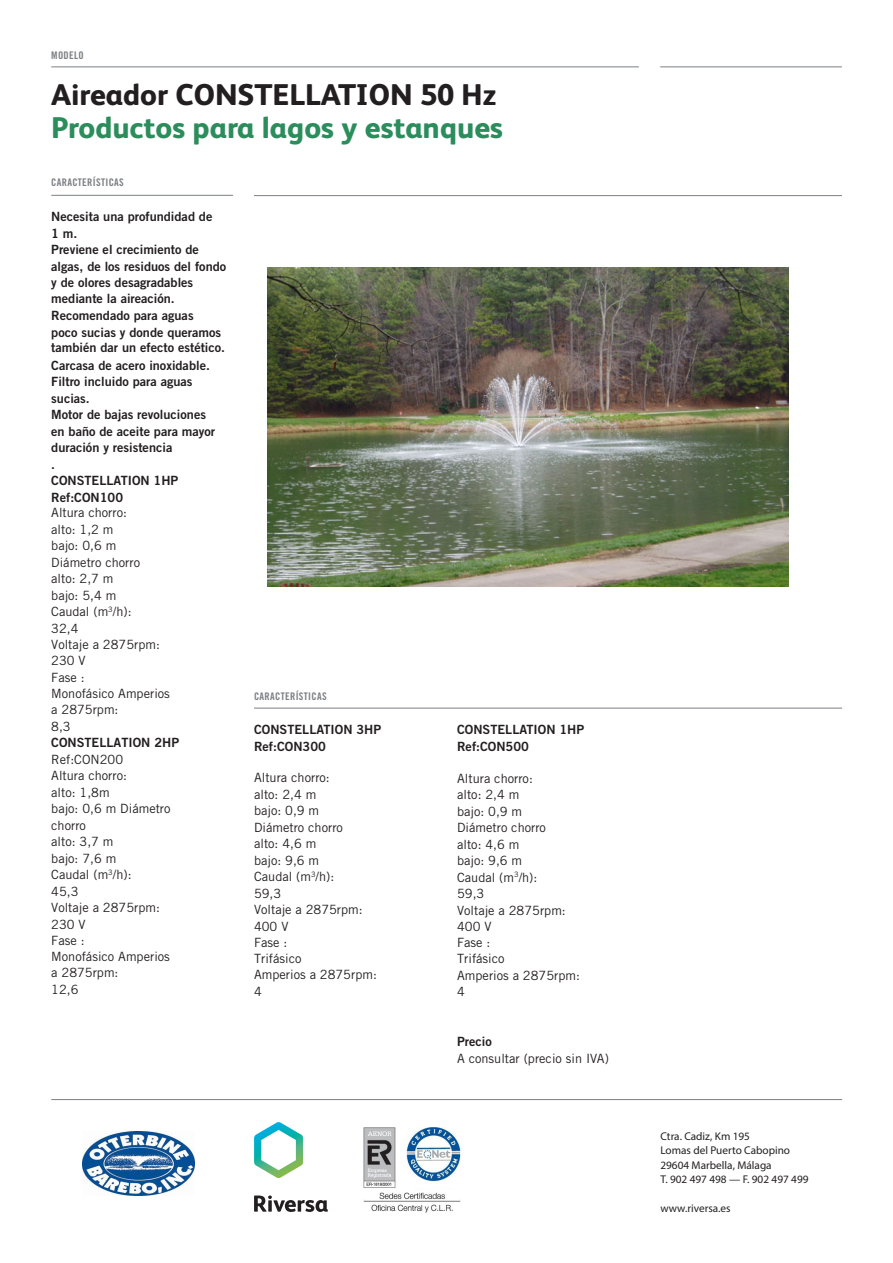
<style>
.page{position:relative;width:893px;height:1263px;background:#fff}
.page>*{position:absolute;margin:0;border:0;box-sizing:border-box;transform-origin:0 0}
.Titular{font:800 30px "FS Albert";color:#2c8d5c}
.Titular-2{font:800 30px "FS Albert";color:#231f20}
.Texto_secundario{font:12.75px/16.2px "Trade Gothic LT Std";color:#231f20}
.Texto_secundario-2{font:12.75px/16.4px "Trade Gothic LT Std Bd 2";color:#231f20}
.t1{font:11.25px "Myriad Pro";color:#231f20}
.t2{font:10.5px "Trade Gothic LT Std Bd Cn 20";letter-spacing:.03em;color:#7c8084}
.s1{font-family:"Trade Gothic LT Std"}
.s2{font-family:"Trade Gothic LT Std Bd 2"}
</style>
<div class="page">
<hr style="left:254px;top:708px;width:588px;height:1px;background:#7c8084">
<hr style="left:51px;top:67px;width:588px;height:1px;background:#7c8084">
<hr style="left:51px;top:195px;width:182px;height:1px;background:#7c8084">
<hr style="left:660px;top:67px;width:182px;height:1px;background:#7c8084">
<img style="left:268px;top:268px;width:521px;height:319px">
<hr style="left:254px;top:195px;width:588px;height:1px;background:#7c8084">
<hr style="left:51px;top:1099px;width:791px;height:1px;background:#7c8084">
<img style="left:364px;top:1128px;width:98px;height:85px">
<svg style="left:254px;top:1195px;width:74px;height:17px"></svg>
<svg style="left:254px;top:1122px;width:49px;height:56px"></svg>
<img style="left:82px;top:1132px;width:113px;height:63px">
<p class="t2" style="left:51px;top:48px;width:34px">MODELO</p>
<p class="Titular-2" style="left:51px;top:73px;width:447px">Aireador CONSTELLATION 50 Hz</p>
<p class="Titular" style="left:51px;top:106px;width:453px">Productos para lagos y estanques</p>
<p class="t2" style="left:51px;top:176px;width:74px">CARACTERÍSTICAS</p>
<p class="Texto_secundario-2" style="left:51px;top:208px;width:176px">Necesita una profundidad de<br>1 m.<br>Previene el crecimiento de algas, de los residuos del fondo y de olores desagradables mediante la aireación.</p>
<p class="Texto_secundario-2" style="left:51px;top:307px;width:175px;line-height:15.9px">Recomendado para aguas<br>poco sucias y donde queramos también dar un efecto estético.</p>
<p class="Texto_secundario-2" style="left:51px;top:357px;width:165px">Carcasa de acero inoxidable.<br>Filtro incluido para aguas sucias.<br>Motor de bajas revoluciones en baño de aceite para mayor duración y resistencia<br>.<br>CONSTELLATION 1HP<br>Ref:CON100<br><span class="s1">Altura chorro:<br>alto: 1,2 m<br>bajo: 0,6 m<br>Diámetro chorro<br>alto: 2,7 m<br>bajo: 5,4 m<br>Caudal (m</span><sup>3</sup><span class="s1">/h):</span></p>
<p class="Texto_secundario" style="left:51px;top:620px;width:29px">32,4</p>
<p class="Texto_secundario" style="left:51px;top:636px;width:120px">Voltaje a 2875rpm:<br>230 V<br>Fase :<br>Monofásico Amperios a 2875rpm:</p>
<p class="Texto_secundario" style="left:51px;top:718px;width:21px">8,3</p>
<p class="Texto_secundario" style="left:51px;top:734px;width:129px"><span class="s2">CONSTELLATION 2HP<br></span>Ref:CON200<br>Altura chorro:<br>alto: 1,8m<br>bajo: 0,6 m Diámetro chorro<br>alto: 3,7 m<br>bajo: 7,6 m<br>Caudal (m<sup>3</sup>/h):</p>
<p class="Texto_secundario" style="left:51px;top:883px;width:29px">45,3</p>
<p class="Texto_secundario" style="left:51px;top:900px;width:120px">Voltaje a 2875rpm:<br>230 V<br>Fase :<br>Monofásico Amperios a 2875rpm:</p>
<p class="Texto_secundario" style="left:51px;top:981px;width:29px">12,6</p>
<p class="t2" style="left:254px;top:689px;width:74px">CARACTERÍSTICAS</p>
<p class="Texto_secundario-2" style="left:254px;top:721px;width:129px">CONSTELLATION 3HP<br>Ref:CON300</p>
<p class="Texto_secundario" style="left:254px;top:769px;width:77px">Altura chorro:</p>
<p class="Texto_secundario" style="left:254px;top:786px;width:64px">alto: 2,4 m</p>
<p class="Texto_secundario" style="left:254px;top:802px;width:67px">bajo: 0,9 m</p>
<p class="Texto_secundario" style="left:254px;top:819px;width:90px">Diámetro chorro</p>
<p class="Texto_secundario" style="left:254px;top:835px;width:64px">alto: 4,6 m</p>
<p class="Texto_secundario" style="left:254px;top:852px;width:67px">bajo: 9,6 m</p>
<p class="Texto_secundario" style="left:254px;top:868px;width:82px">Caudal (m<sup>3</sup>/h):</p>
<p class="Texto_secundario" style="left:254px;top:885px;width:29px">59,3</p>
<p class="Texto_secundario" style="left:254px;top:901px;width:124px">Voltaje a 2875rpm:<br>400 V<br>Fase :<br>Trifásico<br>Amperios a 2875rpm:</p>
<p class="Texto_secundario" style="left:254px;top:983px;width:9px">4</p>
<p class="Texto_secundario-2" style="left:457px;top:721px;width:129px">CONSTELLATION 1HP<br>Ref:CON500</p>
<p class="Texto_secundario" style="left:457px;top:770px;width:77px">Altura chorro:</p>
<p class="Texto_secundario" style="left:457px;top:786px;width:64px">alto: 2,4 m</p>
<p class="Texto_secundario" style="left:457px;top:803px;width:67px">bajo: 0,9 m</p>
<p class="Texto_secundario" style="left:457px;top:819px;width:90px">Diámetro chorro</p>
<p class="Texto_secundario" style="left:457px;top:836px;width:64px">alto: 4,6 m</p>
<p class="Texto_secundario" style="left:457px;top:852px;width:67px">bajo: 9,6 m</p>
<p class="Texto_secundario" style="left:457px;top:869px;width:82px">Caudal (m<sup>3</sup>/h):</p>
<p class="Texto_secundario" style="left:457px;top:885px;width:29px">59,3</p>
<p class="Texto_secundario" style="left:457px;top:902px;width:124px">Voltaje a 2875rpm:<br>400 V<br>Fase :<br>Trifásico<br>Amperios a 2875rpm:</p>
<p class="Texto_secundario" style="left:457px;top:984px;width:9px">4</p>
<p class="Texto_secundario-2" style="left:457px;top:1033px;width:36px">Precio</p>
<p class="Texto_secundario" style="left:457px;top:1050px;width:153px">A consultar (precio sin IVA)</p>
<p class="t1" style="left:660px;top:1129px;width:91px">Ctra. Cadiz, Km 195</p>
<p class="t1" style="left:660px;top:1144px;width:131px">Lomas del Puerto Cabopino</p>
<p class="t1" style="left:660px;top:1158px;width:113px">29604 Marbella, Málaga</p>
<p class="t1" style="left:660px;top:1172px;width:150px">T. 902 497 498 — F. 902 497 499</p>
<p class="t1" style="left:660px;top:1201px;width:72px">www.riversa.es</p>
</div>
